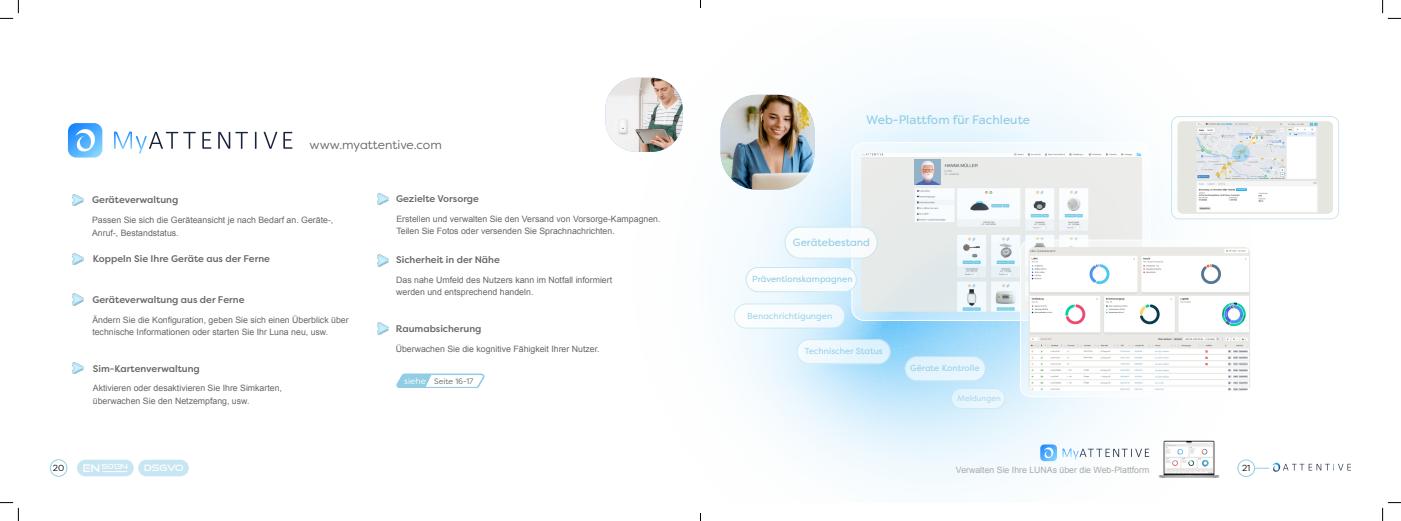
<style>
.page{position:relative;width:1401px;height:521px;background:#fff}
.page>*{position:absolute;margin:0;border:0;box-sizing:border-box;transform-origin:0 0}
.t1{font:12.25px "Filson Pro";color:#91cde3}
.t2{font:12.25px "Filson Pro";color:#666}
.t3{font:10.5px "Filson Pro";color:#91cde3}
.t4{font:500 9.62px "Filson Pro";color:#666}
.t5{font:8.75px/12.2px "Arial";color:#666}
.t6{font:8.75px "Filson Pro";color:#91cde3}
.t7{font:8.75px "Arial";color:#a8a8a8}
.t8{font:8.75px "Good Times Rg";color:#fff}
.t9{font:8.75px "Filson Pro";color:#fff}
.t10{font:8.75px "Filson Pro";color:#000001}
.t11{font:7.88px "Filson Pro";color:#666}
.t12{font:7.88px "Filson Pro";color:#91cde3}
.t13{font:7px "Good Times Rg";color:#fff}
.s1{font-size:10.5px}
</style>
<div class="page">
<div style="left:77px;top:459px;width:57px;height:17px;background:#c8e6f1;border-radius:8px"></div>
<svg style="left:102px;top:471px;width:25px;height:1px"></svg>
<div style="left:50px;top:459px;width:17px;height:17px;border:1px solid #91cde3;border-radius:50%"></div>
<svg style="left:1291px;top:463px;width:60px;height:8px"></svg>
<div style="left:138px;top:459px;width:51px;height:17px;background:#c8e6f1;border-radius:8px"></div>
<img style="left:633px;top:77px;width:656px;height:411px">
<div style="left:1171px;top:116px;width:168px;height:103px;border:1px solid #91cde3;border-radius:7px"></div>
<img style="left:1177px;top:121px;width:156px;height:93px">
<svg style="left:852px;top:142px;width:299px;height:179px;fill:#eef8fd"></svg>
<div style="left:852px;top:142px;width:299px;height:179px;border:1px solid #fff;border-radius:12px"></div>
<img style="left:861px;top:153px;width:281px;height:158px">
<div style="left:1020px;top:239px;width:239px;height:158px;background:#fff;border-radius:12px"></div>
<div style="left:1020px;top:239px;width:237px;height:158px;border:1px solid #fff;border-radius:10px"></div>
<img style="left:1028px;top:247px;width:222px;height:144px">
<img style="left:721px;top:95px;width:93px;height:94px">
<div style="left:951px;top:388px;width:54px;height:20px;background:#e6f5fd;border-radius:10px"></div>
<div style="left:951px;top:388px;width:54px;height:21px;border:1px solid #c7e6f0;border-radius:10px"></div>
<div style="left:797px;top:339px;width:94px;height:25px;background:#e8f6fe;border-radius:13px"></div>
<div style="left:797px;top:339px;width:94px;height:25px;border:1px solid #c7e6f0;border-radius:12px"></div>
<div style="left:746px;top:267px;width:111px;height:25px;background:#fff;border-radius:13px"></div>
<div style="left:746px;top:267px;width:111px;height:25px;border:1px solid #c7e6f0;border-radius:12px"></div>
<div style="left:785px;top:226px;width:92px;height:32px;background:#f8fcfe;border-radius:16px"></div>
<div style="left:785px;top:226px;width:93px;height:32px;border:1px solid #c7e6f0;border-radius:16px"></div>
<div style="left:905px;top:356px;width:80px;height:25px;background:#e4f4fd;border-radius:13px"></div>
<div style="left:905px;top:356px;width:81px;height:25px;border:1px solid #c7e6f0;border-radius:12px"></div>
<div style="left:734px;top:304px;width:111px;height:23px;background:#f7fcfe;border-radius:12px"></div>
<div style="left:734px;top:303px;width:111px;height:25px;border:1px solid #c7e6f0;border-radius:12px"></div>
<svg style="left:202px;top:132px;width:9px;height:17px"></svg>
<svg style="left:218px;top:132px;width:30px;height:17px"></svg>
<svg style="left:255px;top:132px;width:1px;height:17px"></svg>
<svg style="left:264px;top:132px;width:13px;height:17px"></svg>
<svg style="left:283px;top:132px;width:9px;height:17px"></svg>
<svg style="left:68px;top:123px;width:34px;height:34px"></svg>
<svg style="left:114px;top:131px;width:82px;height:23px"></svg>
<img style="left:72px;top:194px;width:12px;height:12px">
<img style="left:72px;top:253px;width:12px;height:12px">
<img style="left:72px;top:293px;width:12px;height:13px">
<img style="left:72px;top:362px;width:12px;height:12px">
<img style="left:377px;top:193px;width:12px;height:12px">
<img style="left:377px;top:254px;width:12px;height:13px">
<img style="left:377px;top:322px;width:12px;height:13px">
<img style="left:605px;top:78px;width:78px;height:74px">
<svg style="left:396px;top:373px;width:89px;height:15px"></svg>
<img style="left:915px;top:160px;width:26px;height:24px">
<svg style="left:885px;top:154px;width:11px;height:3px"></svg>
<svg style="left:0;top:0;width:19px;height:19px"></svg>
<svg style="left:0;top:502px;width:19px;height:18px"></svg>
<svg style="left:1382px;top:0;width:19px;height:19px"></svg>
<svg style="left:1382px;top:502px;width:19px;height:18px"></svg>
<p class="t2" style="left:310px;top:136px;width:134px">www.myattentive.com</p>
<p class="t4" style="left:92px;top:193px;width:88px">Geräteverwaltung</p>
<p class="t5" style="left:92px;top:214px;width:243px">Passen Sie sich die Geräteansicht je nach Bedarf an. Geräte-,<br>Anruf-, Bestandstatus.</p>
<p class="t4" style="left:93px;top:252px;width:179px">Koppeln Sie Ihre Geräte aus der Ferne</p>
<p class="t4" style="left:92px;top:292px;width:154px">Geräteverwaltung aus der Ferne</p>
<p class="t5" style="left:92px;top:313px;width:258px">Ändern Sie die Konfiguration, geben Sie sich einen Überblick über</p>
<p class="t5" style="left:92px;top:326px;width:237px">technische Informationen oder starten Sie Ihr Luna neu, usw.</p>
<p class="t4" style="left:93px;top:361px;width:109px">Sim-Kartenverwaltung</p>
<p class="t5" style="left:93px;top:382px;width:191px">Aktivieren oder desaktivieren Sie Ihre Simkarten,</p>
<p class="t5" style="left:93px;top:394px;width:158px">überwachen Sie den Netzempfang, usw.</p>
<p class="t4" style="left:396px;top:192px;width:84px">Gezielte Vorsorge</p>
<p class="t5" style="left:396px;top:213px;width:266px">Erstellen und verwalten Sie den Versand von Vorsorge-Kampagnen.</p>
<p class="t5" style="left:396px;top:225px;width:220px">Teilen Sie Fotos oder versenden Sie Sprachnachrichten.</p>
<p class="t4" style="left:396px;top:253px;width:105px">Sicherheit in der Nähe</p>
<p class="t5" style="left:396px;top:274px;width:217px">Das nahe Umfeld des Nutzers kann im Notfall informiert werden und entsprechend handeln.</p>
<p class="t4" style="left:396px;top:322px;width:87px">Raumabsicherung</p>
<p class="t5" style="left:396px;top:343px;width:205px">Überwachen Sie die kognitive Fähigkeit Ihrer Nutzer.</p>
<p class="t9" style="left:404px;top:375px;width:23px">siehe</p>
<p class="t11" style="left:434px;top:375px;width:41px">Seite 16-17</p>
<p class="t1" style="left:866px;top:111px;width:165px">Web-Plattfom für Fachleute</p>
<p class="t3" style="left:793px;top:235px;width:79px">Gerätebestand</p>
<p class="t6" style="left:752px;top:273px;width:102px">Präventionskampagnen</p>
<p class="t6" style="left:747px;top:310px;width:87px">Benachrichtigungen</p>
<p class="t6" style="left:804px;top:345px;width:80px">Technischer Status</p>
<p class="t6" style="left:910px;top:362px;width:71px">Gërate Kontrolle</p>
<p class="t12" style="left:958px;top:392px;width:45px">Meldungen</p>
<p class="t10" style="left:53px;top:462px;width:13px">20</p>
<p class="t13" style="left:83px;top:462px;width:47px"><span class="s1">EN</span> 50134</p>
<p class="t8" style="left:144px;top:462px;width:41px">DSGVO</p>
<p class="t7" style="left:956px;top:464px;width:195px">Verwalten Sie Ihre LUNAs über die Web-Plattform</p>
<p class="t10" style="left:1242px;top:462px;width:10px">21</p>
</div>
